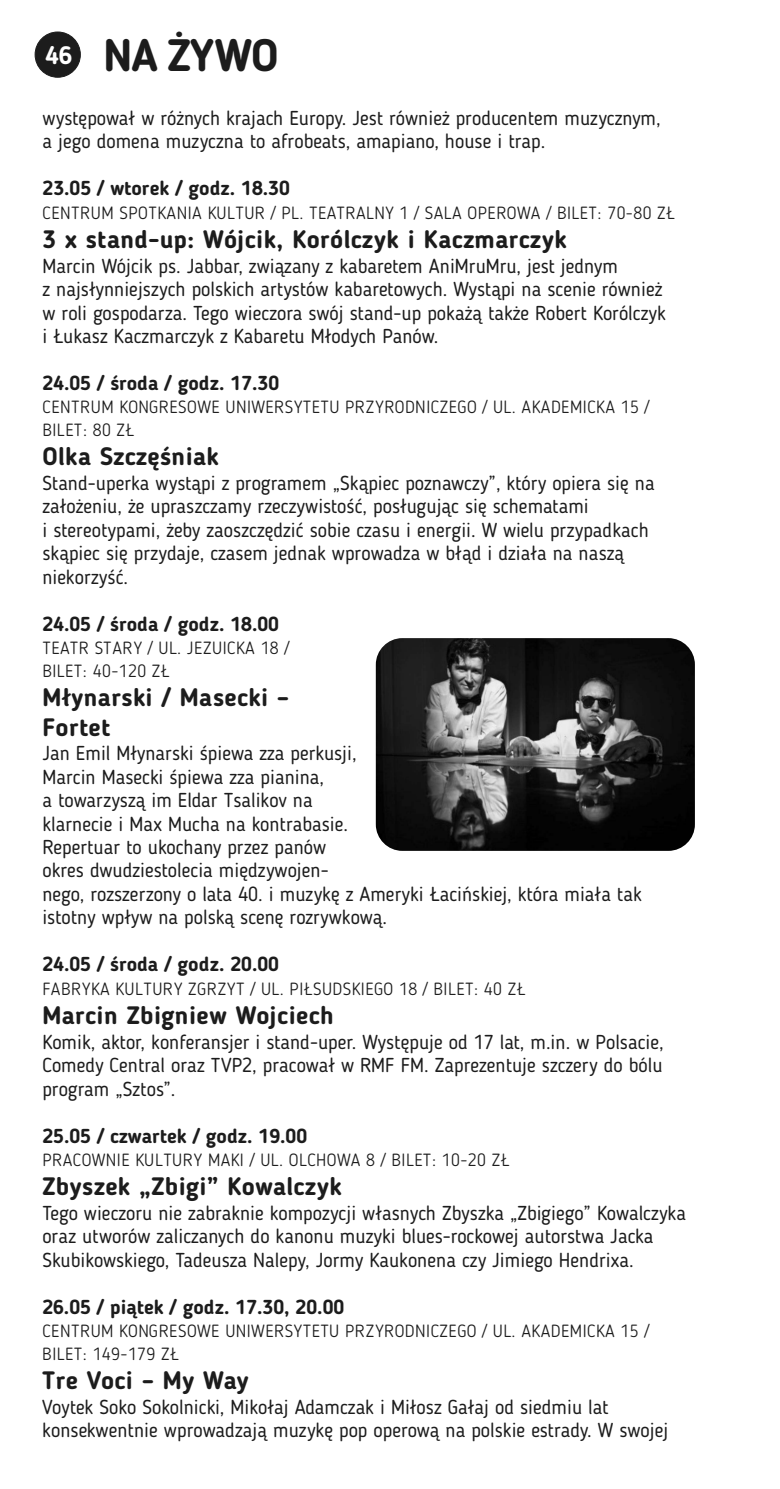
<style>
.page{position:relative;width:780px;height:1489px;background:#fff}
.page>*{position:absolute;margin:0;border:0;box-sizing:border-box;transform-origin:0 0}
.t1{font:700 45px "Blogger Sans";letter-spacing:-.02em;color:#1c1c1c}
.t2{font:700 25px/29.5px "Blogger Sans";letter-spacing:.015em;color:#1c1c1c}
.t3{font:20px/23.5px "Blogger Sans";color:#1c1c1c}
.t4{font:700 20px "Blogger Sans";color:#1c1c1c}
.t5{font:300 17.5px/22.5px "Blogger Sans";letter-spacing:.03em;color:#1c1c1c}
.s1{font-size:25px;color:#fff}
</style>
<div class="page">
<div style="left:35px;top:32px;width:46px;height:45px;background:#1c1c1c;border:1px solid #1c1c1c;border-radius:50%"></div>
<img style="left:376px;top:638px;width:318px;height:212px;border-radius:27px">
<h1 class="t1" style="left:45px;top:37px;width:235px"><span class="s1">46</span> NA ŻYWO</h1>
<p class="t3" style="left:43px;top:108px;width:619px">występował w różnych krajach Europy. Jest również producentem muzycznym, a jego domena muzyczna to afrobeats, amapiano, house i trap.</p>
<p class="t4" style="left:43px;top:180px;width:249px">23.05 / wtorek / godz. 18.30</p>
<p class="t5" style="left:43px;top:203px;width:634px">CENTRUM SPOTKANIA KULTUR / PL. TEATRALNY 1 / SALA OPEROWA / BILET: 70-80 ZŁ</p>
<p class="t2" style="left:42px;top:227px;width:525px">3 x stand-up: Wójcik, Korólczyk i Kaczmarczyk</p>
<p class="t3" style="left:42px;top:256px;width:625px">Marcin Wójcik ps. Jabbar, związany z kabaretem AniMruMru, jest jednym<br>z najsłynniejszych polskich artystów kabaretowych. Wystąpi na scenie również w roli gospodarza. Tego wieczora swój stand-up pokażą także Robert Korólczyk i Łukasz Kaczmarczyk z Kabaretu Młodych Panów.</p>
<p class="t4" style="left:42px;top:375px;width:238px">24.05 / środa / godz. 17.30</p>
<p class="t5" style="left:42px;top:397px;width:608px">CENTRUM KONGRESOWE UNIWERSYTETU PRZYRODNICZEGO / UL. AKADEMICKA 15 /<br>BILET: 80 ZŁ</p>
<p class="t2" style="left:42px;top:444px;width:178px">Olka Szczęśniak</p>
<p class="t3" style="left:42px;top:473px;width:613px">Stand-uperka wystąpi z programem „Skąpiec poznawczy”, który opiera się na założeniu, że upraszczamy rzeczywistość, posługując się schematami<br>i stereotypami, żeby zaoszczędzić sobie czasu i energii. W wielu przypadkach skąpiec się przydaje, czasem jednak wprowadza w błąd i działa na naszą niekorzyść.</p>
<p class="t4" style="left:42px;top:615px;width:238px">24.05 / środa / godz. 18.00</p>
<p class="t5" style="left:42px;top:638px;width:248px">TEATR STARY / UL. JEZUICKA 18 /<br>BILET: 40-120 ZŁ</p>
<p class="t2" style="left:42px;top:684px;width:248px">Młynarski / Masecki –<br>Fortet</p>
<p class="t3" style="left:42px;top:743px;width:601px">Jan Emil Młynarski śpiewa zza perkusji,<br>Marcin Masecki śpiewa zza pianina,<br>a towarzyszą im Eldar Tsalikov na<br>klarnecie i Max Mucha na kontrabasie.<br>Repertuar to ukochany przez panów<br>okres dwudziestolecia międzywojen-<br>nego, rozszerzony o lata 40. i muzykę z Ameryki Łacińskiej, która miała tak istotny wpływ na polską scenę rozrywkową.</p>
<p class="t4" style="left:42px;top:956px;width:238px">24.05 / środa / godz. 20.00</p>
<p class="t5" style="left:42px;top:978px;width:484px">FABRYKA KULTURY ZGRZYT / UL. PIŁSUDSKIEGO 18 / BILET: 40 ZŁ</p>
<p class="t2" style="left:42px;top:1002px;width:293px">Marcin Zbigniew Wojciech</p>
<p class="t3" style="left:42px;top:1031px;width:622px;text-align:justify">Komik, aktor, konferansjer i stand-uper. Występuje od 17 lat, m.in. w Polsacie, Comedy Central oraz TVP2, pracował w RMF FM. Zaprezentuje szczery do bólu program „Sztos”.</p>
<p class="t4" style="left:42px;top:1127px;width:266px">25.05 / czwartek / godz. 19.00</p>
<p class="t5" style="left:42px;top:1149px;width:468px">PRACOWNIE KULTURY MAKI / UL. OLCHOWA 8 / BILET: 10-20 ZŁ</p>
<p class="t2" style="left:42px;top:1173px;width:300px">Zbyszek „Zbigi” Kowalczyk</p>
<p class="t3" style="left:42px;top:1202px;width:645px">Tego wieczoru nie zabraknie kompozycji własnych Zbyszka „Zbigiego” Kowalczyka oraz utworów zaliczanych do kanonu muzyki blues-rockowej autorstwa Jacka<br>Skubikowskiego, Tadeusza Nalepy, Jormy Kaukonena czy Jimiego Hendrixa.</p>
<p class="t4" style="left:42px;top:1298px;width:303px">26.05 / piątek / godz. 17.30, 20.00</p>
<p class="t5" style="left:42px;top:1321px;width:608px">CENTRUM KONGRESOWE UNIWERSYTETU PRZYRODNICZEGO / UL. AKADEMICKA 15 /<br>BILET: 149-179 ZŁ</p>
<p class="t2" style="left:42px;top:1367px;width:208px">Tre Voci – My Way</p>
<p class="t3" style="left:42px;top:1396px;width:627px">Voytek Soko Sokolnicki, Mikołaj Adamczak i Miłosz Gałaj od siedmiu lat konsekwentnie wprowadzają muzykę pop operową na polskie estrady. W swojej</p>
</div>
